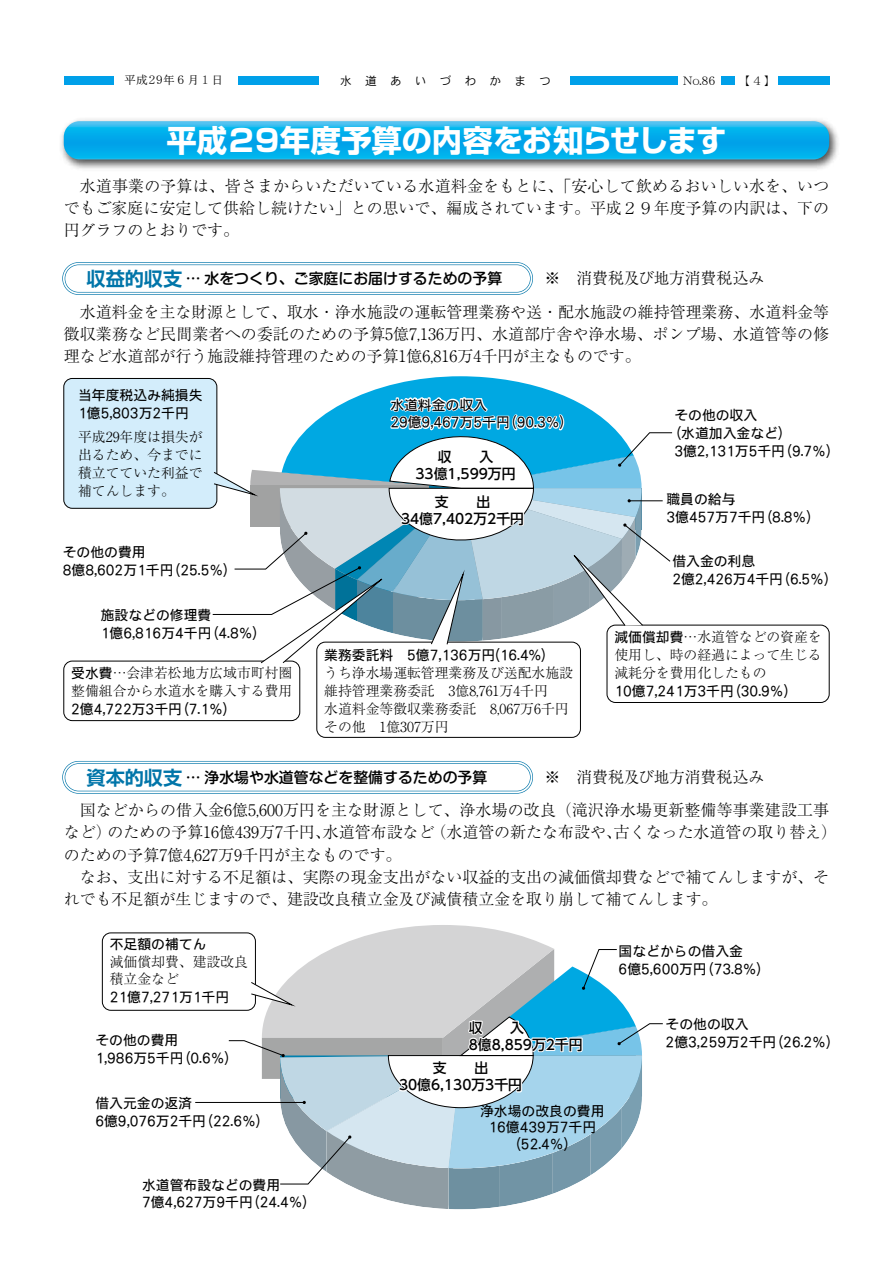
<style>
.page{position:relative;width:893px;height:1263px;background:#fff}
.page>*{position:absolute;margin:0;border:0;box-sizing:border-box;transform-origin:0 0}
.t1{font:700 30.45px "Shin Go Pro";letter-spacing:-.015em;color:#fff}
.t2{font:300 15.9px/22px "Ryumin Pr 6";color:#000;text-align:justify}
.t3{font:500 14.85px "Shin M Go Pro";color:#000}
.t4{font:13.8px/17.9px "DF Gothic P W5 90 pv RKSJ H";color:#000}
.t5{font:300 13.8px/17.9px "Ryumin Pr 6";color:#000}
.t6{font:500 13.8px/17px "UD Shin Go Pro";color:#000;text-align:center}
.t7{font:11.7px "DFHS Mincho W3 MP RKSJ H";letter-spacing:.03em;color:#000}
.t8{font:11.7px "DFHS Gothic W3 MP RKSJ H";letter-spacing:1.13em;color:#000}
.s1{font-family:"Shin Go Pro De";font-weight:700;font-size:19.2px;color:#0075a9}
.s2{font-family:"DF Gothic P W5 90 pv RKSJ H";font-weight:400}
</style>
<div class="page">
<div style="left:64px;top:77px;width:765px;height:8px;background:#00a0e9"></div>
<div style="left:319px;top:75px;width:251px;height:16px;background:#fff"></div>
<div style="left:736px;top:75px;width:42px;height:16px;background:#fff"></div>
<div style="left:678px;top:75px;width:43px;height:16px;background:#fff"></div>
<div style="left:115px;top:75px;width:123px;height:16px;background:#fff"></div>
<div style="left:317px;top:642px;width:264px;height:96px;border:1px solid #000;border-radius:9px"></div>
<div style="left:607px;top:625px;width:222px;height:78px;border:1px solid #000;border-radius:9px"></div>
<div style="left:64px;top:378px;width:153px;height:130px;background:#d3edfb;border-radius:9px"></div>
<div style="left:64px;top:378px;width:153px;height:130px;border:1px solid #000;border-radius:9px"></div>
<img style="left:61px;top:119px;width:777px;height:50px">
<svg style="left:64px;top:121px;width:765px;height:38px;background:#0dafec"></svg>
<div style="left:62px;top:262px;width:471px;height:33px;border:3px solid #0075a9;border-radius:15px"></div>
<div style="left:63px;top:263px;width:469px;height:31px;border:2px solid #fff;border-radius:15px"></div>
<div style="left:62px;top:761px;width:471px;height:33px;border:3px solid #0075a9;border-radius:15px"></div>
<div style="left:63px;top:762px;width:469px;height:31px;border:2px solid #fff;border-radius:15px"></div>
<div style="left:64px;top:661px;width:236px;height:60px;border:1px solid #000;border-radius:9px"></div>
<div style="left:102px;top:933px;width:154px;height:77px;border:1px solid #000;border-radius:9px"></div>
<svg style="left:212px;top:376px;width:460px;height:287px"></svg>
<hr style="left:195px;top:1102px;width:109px;height:1px;background:#000">
<svg style="left:228px;top:925px;width:435px;height:284px"></svg>
<p class="t7" style="left:124px;top:74px;width:100px">平成29年６月１日</p>
<p class="t8" style="left:340px;top:75px;width:212px">水道あいづわかまつ</p>
<p class="t7" style="left:683px;top:75px;width:34px">No.86</p>
<p class="t7" style="left:738px;top:75px;width:40px">【 4 】</p>
<h1 class="t1" style="left:167px;top:116px;width:561px">平成２9年度予算の内容をお知らせします</h1>
<p class="t2" style="left:64px;top:174px;width:767px">　水道事業の予算は、皆さまからいただいている水道料金をもとに、「安心して飲めるおいしい水を、いつでもご家庭に安定して供給し続けたい」との思いで、編成されています。平成２９年度予算の内訳は、下の円グラフのとおりです。</p>
<p class="t3" style="left:87px;top:267px;width:417px"><span class="s1">収益的収支</span> … 水をつくり、ご家庭にお届けするための予算</p>
<p class="t2" style="left:545px;top:266px;width:221px">※　消費税及び地方消費税込み</p>
<p class="t2" style="left:64px;top:300px;width:767px">　水道料金を主な財源として、取水・浄水施設の運転管理業務や送・配水施設の維持管理業務、水道料金等徴収業務など民間業者への委託のための予算5億7,136万円、水道部庁舎や浄水場、ポンプ場、水道管等の修理など水道部が行う施設維持管理のための予算1億6,816万4千円が主なものです。</p>
<p class="t4" style="left:78px;top:386px;width:126px">当年度税込み純損失<br>1億5,803万2千円</p>
<p class="t5" style="left:78px;top:427px;width:126px;text-align:justify">平成29年度は損失が出るため、今までに積立てていた利益で補てんします。</p>
<p class="t4" style="left:63px;top:543px;width:176px">その他の費用<br>8億8,602万1千円（25.5％）</p>
<p class="t4" style="left:101px;top:606px;width:167px">施設などの修理費<br>1億6,816万4千円（4.8％）</p>
<p class="t5" style="left:71px;top:663px;width:223px"><span class="s2">受水費</span>…会津若松地方広域市町村圏整備組合から水道水を購入する費用</p>
<p class="t4" style="left:71px;top:700px;width:167px">2億4,722万3千円（7.1％）</p>
<p class="t4" style="left:390px;top:396px;width:185px">水道料金の収入<br>29億9,467万5千円（90.3％）</p>
<p class="t6" style="left:415px;top:447px;width:102px">収　　入<br>33億1,599万円</p>
<p class="t6" style="left:401px;top:493px;width:124px">支　　出<br>34億7,402万2千円</p>
<p class="t4" style="left:324px;top:646px;width:223px">業務委託料　5億7,136万円(16.4%)</p>
<p class="t5" style="left:324px;top:663px;width:250px">うち浄水場運転管理業務及び送配水施設維持管理業務委託　3億8,761万4千円<br>水道料金等徴収業務委託　8,067万6千円その他　1億307万円</p>
<p class="t4" style="left:674px;top:407px;width:84px">その他の収入</p>
<p class="t4" style="left:667px;top:424px;width:126px">（水道加入金など）</p>
<p class="t4" style="left:674px;top:442px;width:167px">3億2,131万5千円（9.7％）</p>
<p class="t4" style="left:666px;top:490px;width:155px">職員の給与<br>3億457万7千円（8.8％）</p>
<p class="t4" style="left:672px;top:552px;width:167px">借入金の利息<br>2億2,426万4千円（6.5％）</p>
<p class="t5" style="left:614px;top:627px;width:209px;text-align:justify"><span class="s2">減価償却費</span>…水道管などの資産を使用し、時の経過によって生じる減耗分を費用化したもの</p>
<p class="t4" style="left:614px;top:682px;width:185px">10億7,241万3千円（30.9％）</p>
<p class="t3" style="left:87px;top:765px;width:402px"><span class="s1">資本的収支</span> … 浄水場や水道管などを整備するための予算</p>
<p class="t2" style="left:545px;top:765px;width:221px">※　消費税及び地方消費税込み</p>
<p class="t2" style="left:64px;top:798px;width:775px;text-align:left">　国などからの借入金6億5,600万円を主な財源として、浄水場の改良（滝沢浄水場更新整備等事業建設工事など）のための予算16億439万7千円、水道管布設など（水道管の新たな布設や、古くなった水道管の取り替え）のための予算7億4,627万9千円が主なものです。<br>　なお、支出に対する不足額は、実際の現金支出がない収益的支出の減価償却費などで補てんしますが、それでも不足額が生じますので、建設改良積立金及び減債積立金を取り崩して補てんします。</p>
<p class="t4" style="left:110px;top:935px;width:98px">不足額の補てん</p>
<p class="t5" style="left:110px;top:952px;width:140px">減価償却費、建設改良積立金など</p>
<p class="t4" style="left:110px;top:988px;width:121px">21億7,271万1千円</p>
<p class="t4" style="left:95px;top:1031px;width:145px">その他の費用<br>1,986万5千円（0.6％）</p>
<p class="t4" style="left:95px;top:1094px;width:176px">借入元金の返済<br>6億9,076万2千円（22.6％）</p>
<p class="t4" style="left:142px;top:1176px;width:176px">水道管布設などの費用<br>7億4,627万9千円（24.4％）</p>
<p class="t4" style="left:619px;top:942px;width:153px">国などからの借入金<br>6億5,600万円（73.8％）</p>
<p class="t6" style="left:469px;top:1019px;width:115px;text-align:left">収　　入<br>8億8,859万2千円</p>
<p class="t6" style="left:399px;top:1059px;width:124px">支　　出<br>30億6,130万3千円</p>
<p class="t4" style="left:480px;top:1103px;width:126px;line-height:16.2px;text-align:center">浄水場の改良の費用<br>16億439万7千円（52.4％）</p>
<p class="t4" style="left:666px;top:1015px;width:176px">その他の収入<br>2億3,259万2千円（26.2％）</p>
</div>
